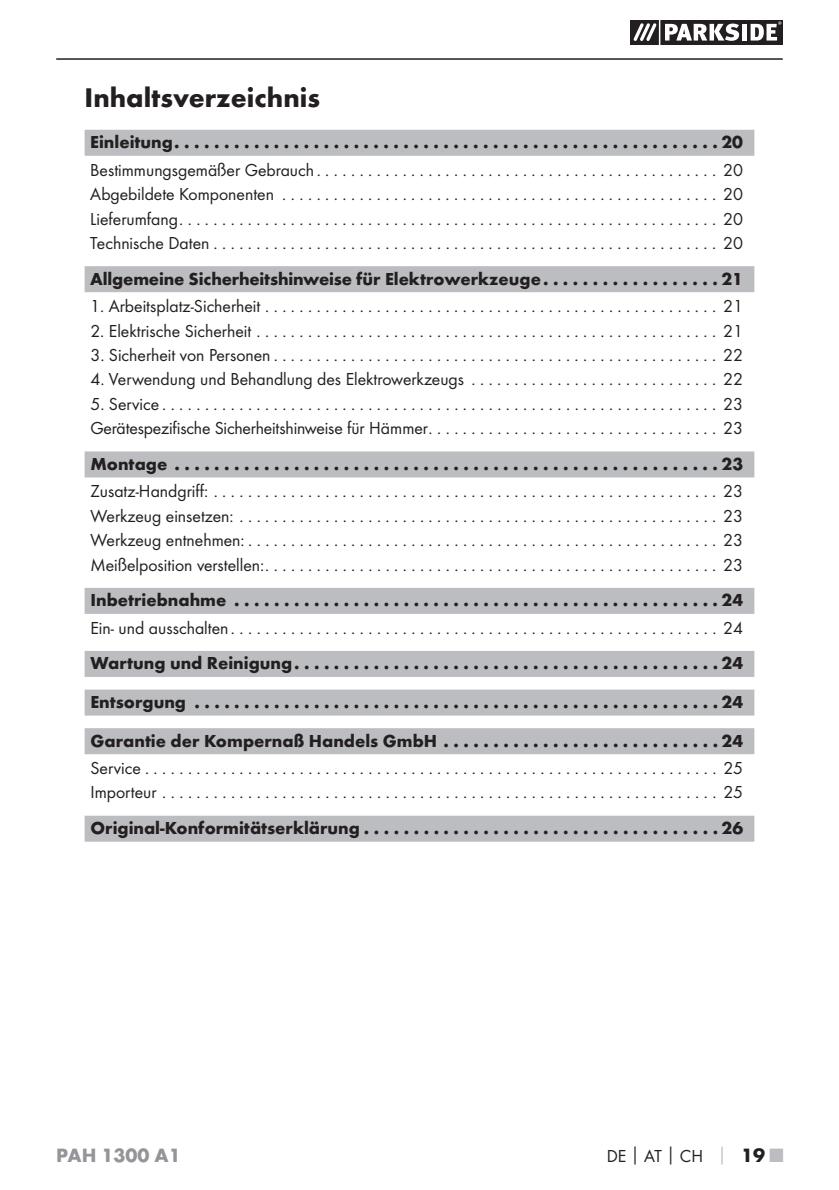
<style>
.page{position:relative;width:839px;height:1190px;background:#fff}
.page>*{position:absolute;margin:0;border:0;box-sizing:border-box;transform-origin:0 0}
.t1{font:700 28px "Futura";color:#231f20}
.t2{font:700 20px "Futura";color:#939598}
.t3{font:18px/24.4px "Futura Boo";color:#231f20;text-align:justify}
.t4{font:700 18px/38.6px "Futura";color:#231f20;text-align:justify}
.s1{font-family:"Futura";font-weight:700}
.s2{font-family:"Futura";font-weight:700;color:#bbbdc0}
.s3{font-family:"Futura";font-weight:700;font-size:20px}
.s4{font-family:"Futura";font-weight:700;font-size:20px;color:#bbbdc0}
</style>
<div class="page">
<hr style="left:56px;top:58px;width:726px;height:2px;background:#231f20">
<svg style="left:630px;top:20px;width:152px;height:25px"></svg>
<hr style="left:658px;top:20px;width:2px;height:25px;background:#fff">
<div style="left:85px;top:130px;width:668px;height:26px;background:#bbbdc0"></div>
<div style="left:85px;top:266px;width:668px;height:26px;background:#bbbdc0"></div>
<div style="left:85px;top:451px;width:668px;height:26px;background:#bbbdc0"></div>
<div style="left:85px;top:588px;width:668px;height:26px;background:#bbbdc0"></div>
<div style="left:85px;top:651px;width:668px;height:26px;background:#bbbdc0"></div>
<div style="left:85px;top:689px;width:668px;height:26px;background:#bbbdc0"></div>
<div style="left:85px;top:728px;width:668px;height:26px;background:#bbbdc0"></div>
<div style="left:85px;top:815px;width:668px;height:26px;background:#bbbdc0"></div>
<h1 class="t1" style="left:85px;top:86px;width:237px">Inhaltsverzeichnis</h1>
<p class="t4" style="left:90px;top:125px;width:653px">Einleitung .......................................................20</p>
<p class="t3" style="left:90px;top:158px;width:653px">Bestimmungsgemäßer Gebrauch ............................................... 20<br>Abgebildete Komponenten ................................................... 20<br>Lieferumfang ............................................................... 20<br>Technische Daten ........................................................... 20</p>
<p class="t4" style="left:90px;top:261px;width:653px">Allgemeine Sicherheitshinweise für Elektrowerkzeuge . . . . . . . . . . . . . . . . . . 21</p>
<p class="t3" style="left:90px;top:295px;width:653px">1. Arbeitsplatz-Sicherheit ..................................................... 21</p>
<p class="t3" style="left:90px;top:319px;width:653px">2. Elektrische Sicherheit ...................................................... 21</p>
<p class="t3" style="left:90px;top:344px;width:653px">3. Sicherheit von Personen .................................................... 22</p>
<p class="t3" style="left:90px;top:368px;width:653px">4. Verwendung und Behandlung des Elektrowerkzeugs . . . . . . . . . . . . . . . . . . . . . . . . . . . . . 22</p>
<p class="t3" style="left:90px;top:392px;width:653px">5. Service ................................................................. 23<br>Gerätespezifische Sicherheitshinweise für Hämmer . . . . . . . . . . . . . . . . . . . . . . . . . . . . . . . . . . 23</p>
<p class="t4" style="left:90px;top:446px;width:653px">Montage .......................................................23</p>
<p class="t3" style="left:90px;top:480px;width:653px">Zusatz-Handgriff: ........................................................... 23<br>Werkzeug einsetzen: ........................................................ 23<br>Werkzeug entnehmen: ....................................................... 23<br>Meißelposition verstellen: ..................................................... 23</p>
<p class="t4" style="left:90px;top:582px;width:653px">Inbetriebnahme .................................................24</p>
<p class="t3" style="left:90px;top:616px;width:653px">Ein- und ausschalten ......................................................... 24</p>
<p class="t4" style="left:90px;top:645px;width:653px">Wartung und Reinigung ...........................................24<br>Entsorgung .....................................................24<br>Garantie der Kompernaß Handels GmbH ............................24</p>
<p class="t3" style="left:90px;top:756px;width:653px">Service ................................................................... 25<br>Importeur ................................................................. 25</p>
<p class="t4" style="left:90px;top:810px;width:653px">Original-Konformitätserklärung ....................................26</p>
<p class="t2" style="left:56px;top:1147px;width:126px">PAH 1300 A1</p>
<p class="t3" style="left:606px;top:1144px;width:178px">DE<span class="s1">│</span>AT<span class="s1">│</span>CH <span class="s2">│</span> <span class="s3">19</span> <span class="s4">■</span></p>
</div>
